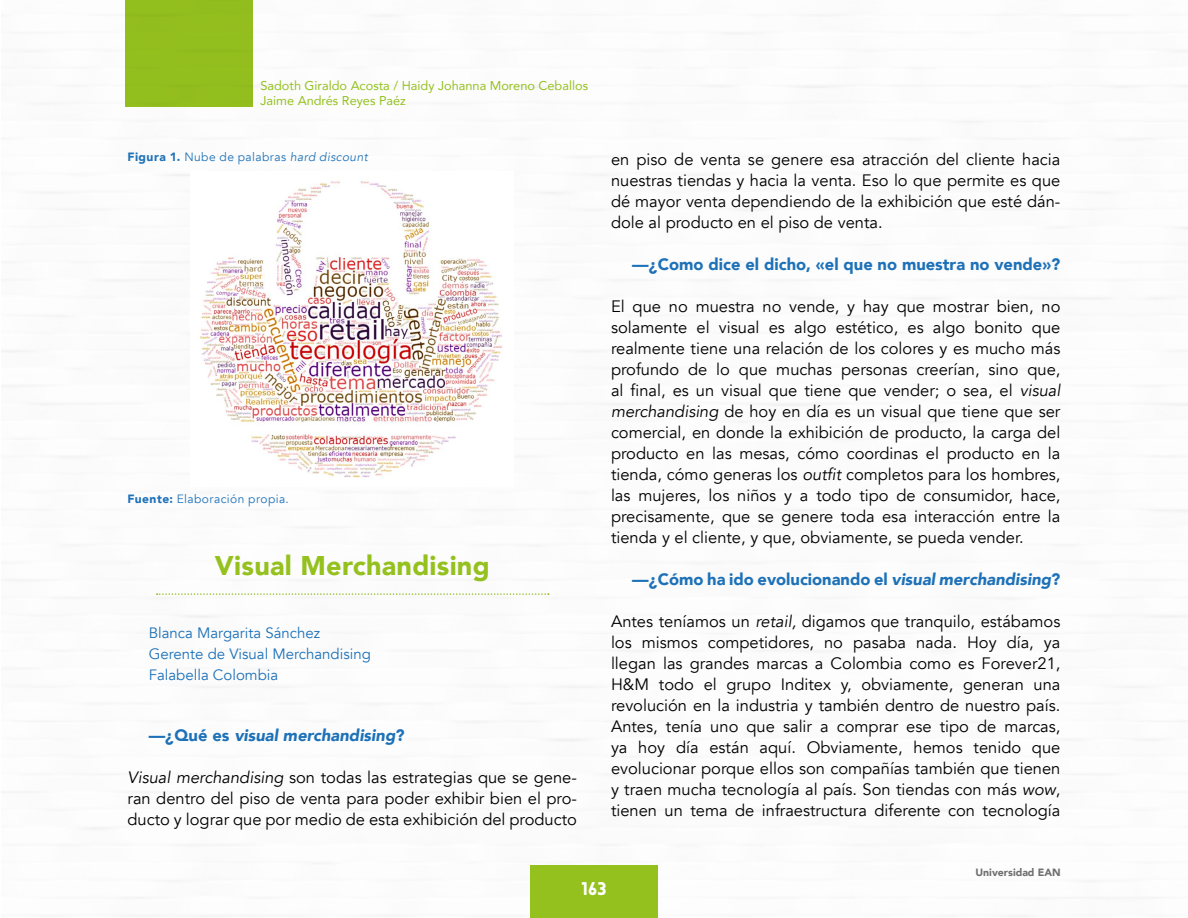
<style>
.page{position:relative;width:1188px;height:918px;background:#fff}
.page>*{position:absolute;margin:0;border:0;box-sizing:border-box;transform-origin:0 0}
.t1{font:900 27px "Avenir";letter-spacing:.01em;color:#95c11f}
.t2{font:900 18px "Lovelo";color:#fff}
.t3{font:16.5px/21px "Avenir";color:#000;text-align:justify}
.t4{font:900 16.5px "Avenir";color:#1d71b8}
.t5{font:italic 900 16.5px "Avenir";color:#1d71b8}
.t6{font:15px/21px "Avenir";color:#1d71b8}
.t7{font:12.75px/15.3px "Avenir";color:#95c11f}
.t8{font:12px "Avenir";letter-spacing:.035em;color:#1d71b8}
.t9{font:900 10.5px "Avenir";color:#706f6f}
.s1{font-weight:900}
.s2{font-style:italic}
.s3{font-style:normal}
</style>
<div class="page">
<div style="left:126px;top:0;width:127px;height:106px;background:#95c11f"></div>
<div style="left:530px;top:865px;width:128px;height:53px;background:#95c11f"></div>
<img style="left:200px;top:181px;width:302px;height:297px">
<svg style="left:157px;top:593px;width:392px;height:2px"></svg>
<p class="t7" style="left:260px;top:78px;width:329px">Sadoth Giraldo Acosta / Haidy Johanna Moreno Ceballos<br>Jaime Andrés Reyes Paéz</p>
<p class="t8" style="left:128px;top:150px;width:242px"><span class="s1">Figura 1.</span> Nube de palabras <span class="s2">hard discount</span></p>
<p class="t8" style="left:128px;top:491px;width:163px"><span class="s1">Fuente:</span> Elaboración propia.</p>
<h1 class="t1" style="left:215px;top:542px;width:276px">Visual Merchandising</h1>
<p class="t6" style="left:149px;top:622px;width:224px">Blanca Margarita Sánchez<br>Gerente de Visual Merchandising<br>Falabella Colombia</p>
<p class="t5" style="left:149px;top:722px;width:257px"><span class="s3">—¿Qué es</span> visual merchandising<span class="s3">?</span></p>
<p class="t3" style="left:128px;top:768px;width:451px"><span class="s2">Visual merchandising</span> son todas las estrategias que se gene&shy;ran dentro del piso de venta para poder exhibir bien el pro&shy;ducto y lograr que por medio de esta exhibición del producto</p>
<p class="t3" style="left:611px;top:149px;width:451px">en piso de venta se genere esa atracción del cliente hacia nuestras tiendas y hacia la venta. Eso lo que permite es que dé mayor venta dependiendo de la exhibición que esté dán&shy;dole al producto en el piso de venta.</p>
<p class="t4" style="left:632px;top:250px;width:430px">—¿Como dice el dicho, «el que no muestra no vende»?</p>
<p class="t3" style="left:611px;top:296px;width:451px">El que no muestra no vende, y hay que mostrar bien, no solamente el visual es algo estético, es algo bonito que realmente tiene una relación de los colores y es mucho más profundo de lo que muchas personas creerían, sino que, al final, es un visual que tiene que vender; o sea, el <span class="s2">visual merchandising</span> de hoy en día es un visual que tiene que ser comercial, en donde la exhibición de producto, la carga del producto en las mesas, cómo coordinas el producto en la tienda, cómo generas los <span class="s2">outfit</span> completos para los hombres, las mujeres, los niños y a todo tipo de consumidor, hace, precisamente, que se genere toda esa interacción entre la tienda y el cliente, y que, obviamente, se pueda vender.</p>
<p class="t4" style="left:632px;top:565px;width:430px">—¿Cómo ha ido evolucionando el <span class="s2">visual merchandising</span>?</p>
<p class="t3" style="left:611px;top:611px;width:451px">Antes teníamos un <span class="s2">retail,</span> digamos que tranquilo, estábamos los mismos competidores, no pasaba nada. Hoy día, ya llegan las grandes marcas a Colombia como es Forever21, H&amp;M todo el grupo Inditex y, obviamente, generan una revolución en la industria y también dentro de nuestro país.<br>Antes, tenía uno que salir a comprar ese tipo de marcas, ya hoy día están aquí. Obviamente, hemos tenido que evolucionar porque ellos son compañías también que tienen y traen mucha tecnología al país. Son tiendas con más <span class="s2">wow</span>, tienen un tema de infraestructura diferente con tecnología</p>
<p class="t9" style="left:975px;top:863px;width:87px">Universidad EAN</p>
<p class="t2" style="left:582px;top:877px;width:26px">163</p>
</div>
